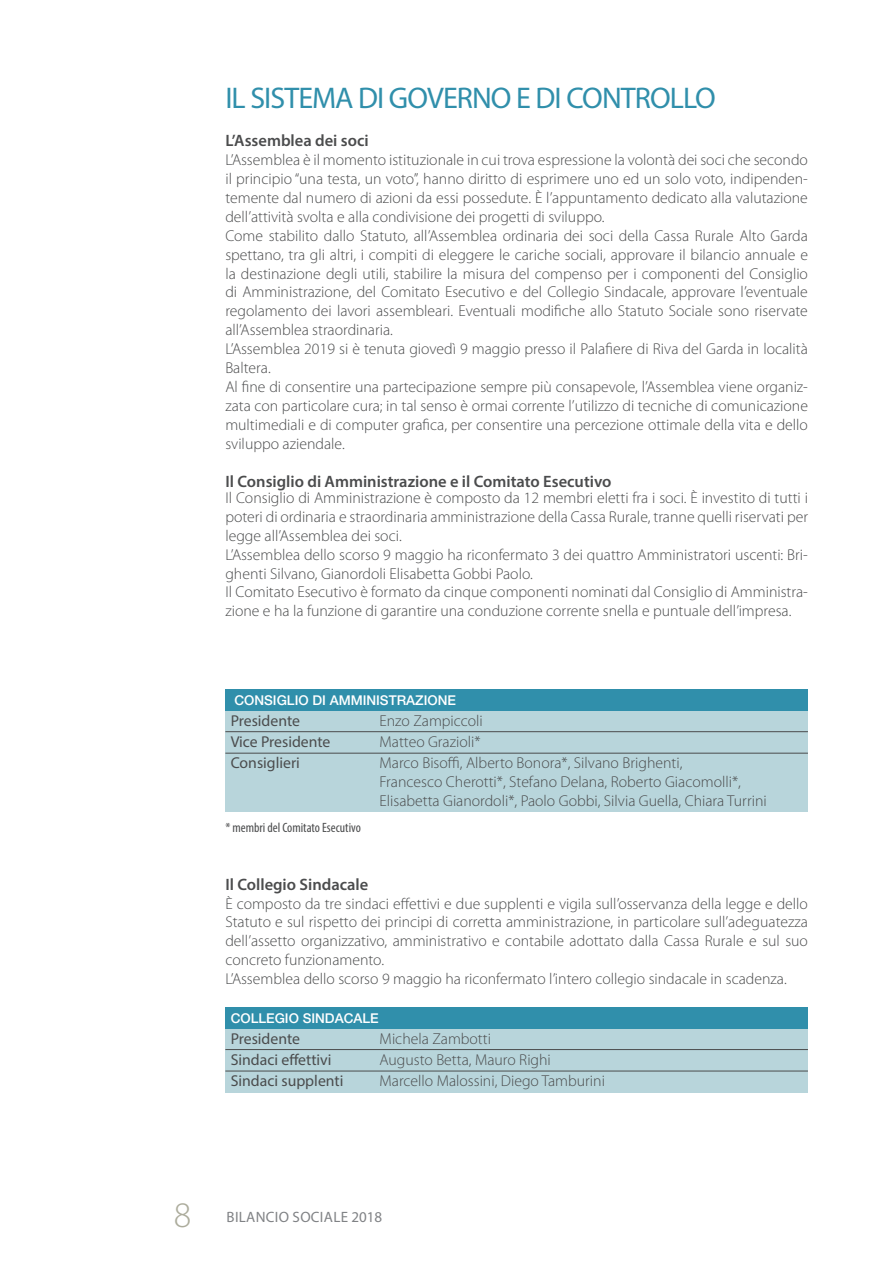
<style>
.page{position:relative;width:893px;height:1263px;background:#fff}
.page>*{position:absolute;margin:0;border:0;box-sizing:border-box;transform-origin:0 0}
.t1{font:300 36px "Myriad Pro";color:#acac9c}
.Titolo_1{font:30px "Myriad Pro";letter-spacing:-.03em;color:#308fab}
.Titolo_3{font:600 16.5px "Myriad Pro";color:#4b4c4d}
.Testo{font:300 15.75px/18.9px "Myriad Pro";color:#4b4c4d;text-align:justify}
.Testo-2{font:15.75px "Myriad Pro";color:#4b4c4d}
.t2{font:15px "Myriad Pro";letter-spacing:.02em;color:#808285}
.t3{font:500 13.5px "Helvetica Neue LT Std";color:#fff}
.Note_destra{font:condensed 13.5px "Myriad Pro";color:#4b4c4d}
</style>
<div class="page">
<div style="left:225px;top:690px;width:583px;height:122px;background:#b8d5db"></div>
<hr style="left:225px;top:731px;width:583px;height:1px;background:#4b4c4d">
<hr style="left:225px;top:753px;width:583px;height:1px;background:#4b4c4d">
<div style="left:225px;top:690px;width:583px;height:21px;background:#308fab"></div>
<div style="left:225px;top:1007px;width:583px;height:86px;background:#b8d5db"></div>
<hr style="left:225px;top:1049px;width:583px;height:1px;background:#4b4c4d">
<hr style="left:225px;top:1071px;width:583px;height:1px;background:#4b4c4d">
<div style="left:225px;top:1007px;width:583px;height:22px;background:#308fab"></div>
<p class="Titolo_1" style="left:225px;top:79px;width:492px">IL SISTEMA DI GOVERNO E DI CONTROLLO</p>
<p class="Titolo_3" style="left:225px;top:130px;width:145px">L’Assemblea dei soci</p>
<p class="Testo" style="left:225px;top:151px;width:584px">L’Assemblea è il momento istituzionale in cui trova espressione la volontà dei soci che secondo il principio “una testa, un voto”, hanno diritto di esprimere uno ed un solo voto, indipenden&shy;temente dal numero di azioni da essi possedute. È l’appuntamento dedicato alla valutazione dell’attività svolta e alla condivisione dei progetti di sviluppo.</p>
<p class="Testo" style="left:225px;top:226px;width:584px">Come stabilito dallo Statuto, all’Assemblea ordinaria dei soci della Cassa Rurale Alto Garda spettano, tra gli altri, i compiti di eleggere le cariche sociali, approvare il bilancio annuale e la destinazione degli utili, stabilire la misura del compenso per i componenti del Consiglio di Amministrazione, del Comitato Esecutivo e del Collegio Sindacale, approvare l’eventuale regolamento dei lavori assembleari. Eventuali modifiche allo Statuto Sociale sono riservate all’Assemblea straordinaria.</p>
<p class="Testo" style="left:225px;top:340px;width:584px">L’Assemblea 2019 si è tenuta giovedì 9 maggio presso il Palafiere di Riva del Garda in località<br>Baltera.</p>
<p class="Testo" style="left:225px;top:378px;width:584px">Al fine di consentire una partecipazione sempre più consapevole, l’Assemblea viene organiz&shy;zata con particolare cura; in tal senso è ormai corrente l’utilizzo di tecniche di comunicazione multimediali e di computer grafica, per consentire una percezione ottimale della vita e dello sviluppo aziendale.</p>
<p class="Titolo_3" style="left:225px;top:471px;width:388px">Il Consiglio di Amministrazione e il Comitato Esecutivo</p>
<p class="Testo" style="left:225px;top:488px;width:584px">Il Consiglio di Amministrazione è composto da 12 membri eletti fra i soci. È investito di tutti i poteri di ordinaria e straordinaria amministrazione della Cassa Rurale, tranne quelli riservati per legge all’Assemblea dei soci.</p>
<p class="Testo" style="left:225px;top:545px;width:584px">L’Assemblea dello scorso 9 maggio ha riconfermato 3 dei quattro Amministratori uscenti: Bri&shy;ghenti Silvano, Gianordoli Elisabetta Gobbi Paolo.</p>
<p class="Testo" style="left:225px;top:583px;width:584px">Il Comitato Esecutivo è formato da cinque componenti nominati dal Consiglio di Amministra&shy;zione e ha la funzione di garantire una conduzione corrente snella e puntuale dell’impresa.</p>
<p class="t3" style="left:234px;top:692px;width:223px">CONSIGLIO DI AMMINISTRAZIONE</p>
<p class="Testo-2" style="left:231px;top:711px;width:71px">Presidente</p>
<p class="Testo" style="left:379px;top:712px;width:105px">Enzo Zampiccoli</p>
<p class="Testo-2" style="left:231px;top:732px;width:101px">Vice Presidente</p>
<p class="Testo" style="left:379px;top:733px;width:103px">Matteo Grazioli*</p>
<p class="Testo-2" style="left:231px;top:753px;width:71px">Consiglieri</p>
<p class="Testo" style="left:379px;top:754px;width:389px;text-align:left">Marco Bisoffi, Alberto Bonora*, Silvano Brighenti,<br>Francesco Cherotti*, Stefano Delana, Roberto Giacomolli*,<br>Elisabetta Gianordoli*, Paolo Gobbi, Silvia Guella, Chiara Turrini</p>
<p class="Note_destra" style="left:225px;top:819px;width:137px">* membri del Comitato Esecutivo</p>
<p class="Titolo_3" style="left:225px;top:874px;width:144px">Il Collegio Sindacale</p>
<p class="Testo" style="left:225px;top:894px;width:584px">È composto da tre sindaci effettivi e due supplenti e vigila sull’osservanza della legge e dello Statuto e sul rispetto dei principi di corretta amministrazione, in particolare sull’adeguatezza dell’assetto organizzativo, amministrativo e contabile adottato dalla Cassa Rurale e sul suo concreto funzionamento.</p>
<p class="Testo" style="left:225px;top:970px;width:563px">L’Assemblea dello scorso 9 maggio ha riconfermato l’intero collegio sindacale in scadenza.</p>
<p class="t3" style="left:231px;top:1010px;width:150px">COLLEGIO SINDACALE</p>
<p class="Testo-2" style="left:231px;top:1029px;width:71px">Presidente</p>
<p class="Testo" style="left:379px;top:1030px;width:113px">Michela Zambotti</p>
<p class="Testo-2" style="left:231px;top:1050px;width:102px">Sindaci effettivi</p>
<p class="Testo" style="left:379px;top:1051px;width:173px">Augusto Betta, Mauro Righi</p>
<p class="Testo-2" style="left:231px;top:1071px;width:114px">Sindaci supplenti</p>
<p class="Testo" style="left:379px;top:1072px;width:227px">Marcello Malossini, Diego Tamburini</p>
<h1 class="t1" style="left:174px;top:1196px;width:19px">8</h1>
<p class="t2" style="left:227px;top:1208px;width:157px">BILANCIO SOCIALE 2018</p>
</div>
